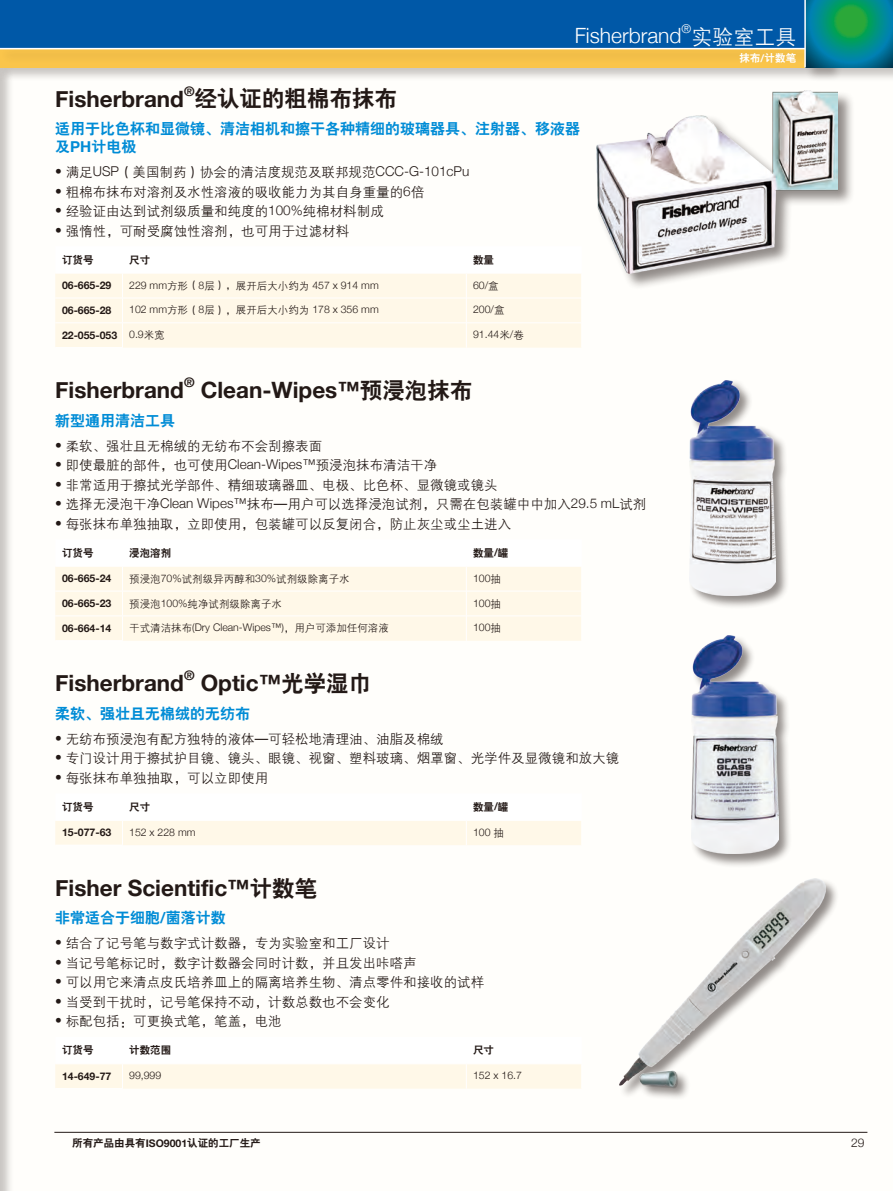
<style>
.page{position:relative;width:893px;height:1191px;background:#fff}
.page>*{position:absolute;margin:0;border:0;box-sizing:border-box;transform-origin:0 0}
.t1{font:700 22.5px "Helvetica Neue";color:#231916}
.t2{font:300 21px "Helvetica Neue";color:#fff}
.t3{font:21px "H Yg 2 gj";color:#fff}
.t4{font:15px/18px "H Yb 2 gj";color:#008cd6}
.t5{font:13.5px "H Yg 2 gj";color:#231916}
.t6{font:700 13.05px "Helvetica Neue";color:#231916}
.t7{font:300 12.3px "Helvetica Neue";color:#fff}
.t8{font:300 12px "Helvetica Neue";color:#231916}
.t9{font:300 10.5px "Helvetica Neue";color:#231916}
.t10{font:700 10.5px "Helvetica Neue";color:#231916}
.t11{font:10.5px "H Yb 2 gj";color:#231916}
.t12{font:10.5px "H Yg 2 gj";color:#231916}
.t13{font:10.5px "H Yb 2 gj";color:#fff}
.s1{font-family:"H Yb 2 gj";font-weight:400}
.s2{font-family:"FZDHTJW GB1 0"}
.s3{font-family:"Helvetica Neue";font-weight:700}
.s4{font-family:"Helvetica Neue";font-weight:300}
.s5{font-family:"FZZDXJW GB1 0"}
.s6{font-family:"H Yg 2 gj";font-weight:400}
.s7{font-family:"FZZDXJW GB1 0";font-weight:400}
.s8{font-weight:300}
</style>
<div class="page">
<div style="left:0;top:0;width:830px;height:68px;background:#0058a7"></div>
<div style="left:0;top:67px;width:893px;height:1124px;background:#fffefb"></div>
<div style="left:0;top:66px;width:14px;height:1125px;background:#231916;opacity:.25"></div>
<hr style="left:0;top:67px;width:1px;height:1124px;background:#fffefb">
<hr style="left:54px;top:1132px;width:813px;height:1px;background:#231916">
<div style="left:0;top:48px;width:843px;height:34px;background:#231916;opacity:.25"></div>
<div style="left:0;top:49px;width:829px;height:19px;background:#fac54b"></div>
<div style="left:0;top:47px;width:842px;height:17px;background:#231916;opacity:.25"></div>
<hr style="left:0;top:48px;width:829px;height:1px;background:#fff">
<div style="left:805px;top:0;width:88px;height:82px;background:#231916;opacity:.25"></div>
<svg style="left:806px;top:0;width:87px;height:68px;background:#05897f"></svg>
<hr style="left:804px;top:0;width:2px;height:68px;background:#fff">
<div style="left:619px;top:878px;width:220px;height:223px;background:#231916;opacity:.5"></div>
<img style="left:620px;top:878px;width:205px;height:210px">
<div style="left:688px;top:379px;width:102px;height:230px;background:#231916;opacity:.5"></div>
<img style="left:689px;top:380px;width:86px;height:215px">
<div style="left:690px;top:635px;width:103px;height:232px;background:#231916;opacity:.5"></div>
<img style="left:691px;top:635px;width:87px;height:218px">
<div style="left:596px;top:90px;width:259px;height:200px;background:#231916;opacity:.5"></div>
<img style="left:596px;top:91px;width:242px;height:182px">
<div style="left:55px;top:274px;width:526px;height:74px;background:#fff8e8"></div>
<hr style="left:55px;top:273px;width:68px;height:1px;background:#fff">
<hr style="left:55px;top:298px;width:68px;height:1px;background:#fff">
<hr style="left:55px;top:322px;width:68px;height:1px;background:#fff">
<hr style="left:55px;top:347px;width:68px;height:1px;background:#fff">
<div style="left:55px;top:567px;width:526px;height:74px;background:#fff8e8"></div>
<hr style="left:55px;top:566px;width:68px;height:1px;background:#fff">
<hr style="left:55px;top:591px;width:68px;height:1px;background:#fff">
<hr style="left:55px;top:615px;width:68px;height:1px;background:#fff">
<hr style="left:55px;top:640px;width:68px;height:1px;background:#fff">
<div style="left:55px;top:821px;width:526px;height:24px;background:#fff8e8"></div>
<hr style="left:55px;top:820px;width:68px;height:1px;background:#fff">
<hr style="left:55px;top:845px;width:68px;height:1px;background:#fff">
<div style="left:55px;top:1064px;width:526px;height:24px;background:#fff8e8"></div>
<hr style="left:55px;top:1063px;width:68px;height:1px;background:#fff">
<hr style="left:55px;top:1088px;width:68px;height:1px;background:#fff">
<h2 class="t2" style="left:575px;top:18px;width:108px">Fisherbrand</h2>
<p class="t7" style="left:682px;top:19px;width:11px">®</p>
<h2 class="t3" style="left:691px;top:26px;width:106px">实验室工具</h2>
<h1 class="t1" style="left:55px;top:81px;width:343px">Fisherbrand<sup>®</sup><span class="s1">经认证的粗棉布抹布</span></h1>
<p class="t4" style="left:55px;top:120px;width:527px">适用于比色杯和显微镜<span class="s2">、</span>清洁相机和擦干各种精细的玻璃器具<span class="s2">、</span>注射器<span class="s2">、</span>移液器及<span class="s3">PH</span>计电极</p>
<p class="t5" style="left:55px;top:165px;width:416px"><span class="s4">•</span> 满足<span class="s4">USP</span><span class="s5">（</span>美国制药<span class="s5">）</span>协会的清洁度规范及联邦规范<span class="s4">CCC-G-101cPu</span></p>
<p class="t5" style="left:55px;top:185px;width:371px"><span class="s4">•</span> 粗棉布抹布对溶剂及水性溶液的吸收能力为其自身重量的<span class="s4">6</span>倍</p>
<p class="t5" style="left:55px;top:204px;width:330px"><span class="s4">•</span> 经验证由达到试剂级质量和纯度的<span class="s4">100%</span>纯棉材料制成</p>
<p class="t5" style="left:55px;top:224px;width:296px"><span class="s4">•</span> 强惰性<span class="s5">，</span>可耐受腐蚀性溶剂<span class="s5">，</span>也可用于过滤材料</p>
<p class="t11" style="left:62px;top:254px;width:33px">订货号</p>
<p class="t11" style="left:129px;top:254px;width:22px">尺寸</p>
<p class="t11" style="left:473px;top:254px;width:22px">数量</p>
<p class="t10" style="left:62px;top:277px;width:51px">06-665-29</p>
<p class="t9" style="left:129px;top:276px;width:251px">229 mm<span class="s6">方形</span><span class="s7">（</span>8<span class="s6">层</span><span class="s7">），</span><span class="s6">展开后大小约为</span> 457 x 914 mm</p>
<p class="t9" style="left:473px;top:276px;width:27px">60/<span class="s6">盒</span></p>
<p class="t10" style="left:62px;top:302px;width:51px">06-665-28</p>
<p class="t9" style="left:129px;top:301px;width:251px">102 mm<span class="s6">方形</span><span class="s7">（</span>8<span class="s6">层</span><span class="s7">），</span><span class="s6">展开后大小约为</span> 178 x 356 mm</p>
<p class="t9" style="left:473px;top:301px;width:33px">200/<span class="s6">盒</span></p>
<p class="t10" style="left:62px;top:327px;width:104px">22-055-053 <span class="s8">0.9</span><span class="s6">米宽</span></p>
<p class="t9" style="left:473px;top:326px;width:52px">91.44<span class="s6">米</span>/<span class="s6">卷</span></p>
<h1 class="t1" style="left:55px;top:372px;width:130px">Fisherbrand</h1>
<p class="t6" style="left:184px;top:372px;width:12px">®</p>
<h1 class="t1" style="left:201px;top:372px;width:273px">Clean-Wipes™<span class="s1">预浸泡抹布</span></h1>
<p class="t4" style="left:55px;top:411px;width:121px">新型通用清洁工具</p>
<p class="t5" style="left:55px;top:439px;width:269px"><span class="s4">•</span> 柔软<span class="s5">、</span>强壮且无棉绒的无纺布不会刮擦表面</p>
<p class="t5" style="left:55px;top:458px;width:383px"><span class="s4">•</span> 即使最脏的部件<span class="s5">，</span>也可使用<span class="s4">Clean-Wipes™</span>预浸泡抹布清洁干净</p>
<p class="t5" style="left:55px;top:478px;width:444px"><span class="s4">•</span> 非常适用于擦拭光学部件<span class="s5">、</span>精细玻璃器皿<span class="s5">、</span>电极<span class="s5">、</span>比色杯<span class="s5">、</span>显微镜或镜头</p>
<p class="t5" style="left:55px;top:497px;width:593px"><span class="s4">•</span> 选择无浸泡干净<span class="s4">Clean Wipes™</span>抹布<span class="s5">—</span>用户可以选择浸泡试剂<span class="s5">，</span>只需在包装罐中中加入<span class="s4">29.5 mL</span>试剂</p>
<p class="t5" style="left:55px;top:517px;width:458px"><span class="s4">•</span> 每张抹布单独抽取<span class="s5">，</span>立即使用<span class="s5">，</span>包装罐可以反复闭合<span class="s5">，</span>防止灰尘或尘土进入</p>
<p class="t11" style="left:62px;top:547px;width:33px">订货号</p>
<p class="t11" style="left:129px;top:547px;width:43px">浸泡溶剂</p>
<p class="t11" style="left:473px;top:547px;width:37px">数量<span class="s3">/</span>罐</p>
<p class="t10" style="left:62px;top:570px;width:51px">06-665-24</p>
<p class="t12" style="left:129px;top:573px;width:222px">预浸泡<span class="s4">70%</span>试剂级异丙醇和<span class="s4">30%</span>试剂级除离子水</p>
<p class="t9" style="left:473px;top:569px;width:30px">100<span class="s6">抽</span></p>
<p class="t10" style="left:62px;top:595px;width:51px">06-665-23</p>
<p class="t12" style="left:129px;top:598px;width:154px">预浸泡<span class="s4">100%</span>纯净试剂级除离子水</p>
<p class="t9" style="left:473px;top:594px;width:30px">100<span class="s6">抽</span></p>
<p class="t10" style="left:62px;top:620px;width:51px">06-664-14</p>
<p class="t9" style="left:129px;top:619px;width:261px"><span class="s6">干式清洁抹布</span>(Dry Clean-Wipes™)<span class="s7">，</span><span class="s6">用户可添加任何溶液</span></p>
<p class="t9" style="left:473px;top:619px;width:30px">100<span class="s6">抽</span></p>
<h1 class="t1" style="left:55px;top:665px;width:130px">Fisherbrand</h1>
<p class="t6" style="left:184px;top:665px;width:12px">®</p>
<h1 class="t1" style="left:201px;top:665px;width:172px">Optic™<span class="s1">光学湿巾</span></h1>
<p class="t4" style="left:55px;top:704px;width:197px">柔软<span class="s2">、</span>强壮且无棉绒的无纺布</p>
<p class="t5" style="left:55px;top:732px;width:390px"><span class="s4">•</span> 无纺布预浸泡有配方独特的液体<span class="s5">—</span>可轻松地清理油<span class="s5">、</span>油脂及棉绒</p>
<p class="t5" style="left:55px;top:751px;width:566px"><span class="s4">•</span> 专门设计用于擦拭护目镜<span class="s5">、</span>镜头<span class="s5">、</span>眼镜<span class="s5">、</span>视窗<span class="s5">、</span>塑料玻璃<span class="s5">、</span>烟罩窗<span class="s5">、</span>光学件及显微镜和放大镜</p>
<p class="t5" style="left:55px;top:771px;width:215px"><span class="s4">•</span> 每张抹布单独抽取<span class="s5">，</span>可以立即使用</p>
<p class="t11" style="left:62px;top:801px;width:33px">订货号</p>
<p class="t11" style="left:129px;top:801px;width:22px">尺寸</p>
<p class="t11" style="left:473px;top:801px;width:37px">数量<span class="s3">/</span>罐</p>
<p class="t10" style="left:62px;top:824px;width:51px">15-077-63</p>
<p class="t9" style="left:129px;top:823px;width:68px">152 x 228 mm</p>
<p class="t9" style="left:473px;top:823px;width:32px">100 <span class="s6">抽</span></p>
<h1 class="t1" style="left:55px;top:870px;width:264px">Fisher Scientific™<span class="s1">计数笔</span></h1>
<p class="t4" style="left:55px;top:908px;width:172px">非常适合于细胞<span class="s3">/</span>菌落计数</p>
<p class="t5" style="left:55px;top:936px;width:336px"><span class="s4">•</span> 结合了记号笔与数字式计数器<span class="s5">，</span>专为实验室和工厂设计</p>
<p class="t5" style="left:55px;top:956px;width:363px"><span class="s4">•</span> 当记号笔标记时<span class="s5">，</span>数字计数器会同时计数<span class="s5">，</span>并且发出咔嗒声</p>
<p class="t5" style="left:55px;top:975px;width:431px"><span class="s4">•</span> 可以用它来清点皮氏培养皿上的隔离培养生物<span class="s5">、</span>清点零件和接收的试样</p>
<p class="t5" style="left:55px;top:995px;width:336px"><span class="s4">•</span> 当受到干扰时<span class="s5">，</span>记号笔保持不动<span class="s5">，</span>计数总数也不会变化</p>
<p class="t5" style="left:55px;top:1014px;width:228px"><span class="s4">•</span> 标配包括<span class="s5">：</span>可更换式笔<span class="s5">，</span>笔盖<span class="s5">，</span>电池</p>
<p class="t11" style="left:62px;top:1045px;width:33px">订货号</p>
<p class="t11" style="left:129px;top:1045px;width:43px">计数范围</p>
<p class="t11" style="left:473px;top:1045px;width:22px">尺寸</p>
<p class="t10" style="left:62px;top:1068px;width:51px">14-649-77</p>
<p class="t9" style="left:129px;top:1067px;width:34px">99,999</p>
<p class="t9" style="left:473px;top:1067px;width:50px">152 x 16.7</p>
<p class="t13" style="left:739px;top:53px;width:59px">抹布<span class="s3">/</span>计数笔</p>
<p class="t11" style="left:72px;top:1138px;width:190px">所有产品由具有<span class="s3">ISO9001</span>认证的工厂生产</p>
<p class="t8" style="left:851px;top:1132px;width:15px">29</p>
</div>
